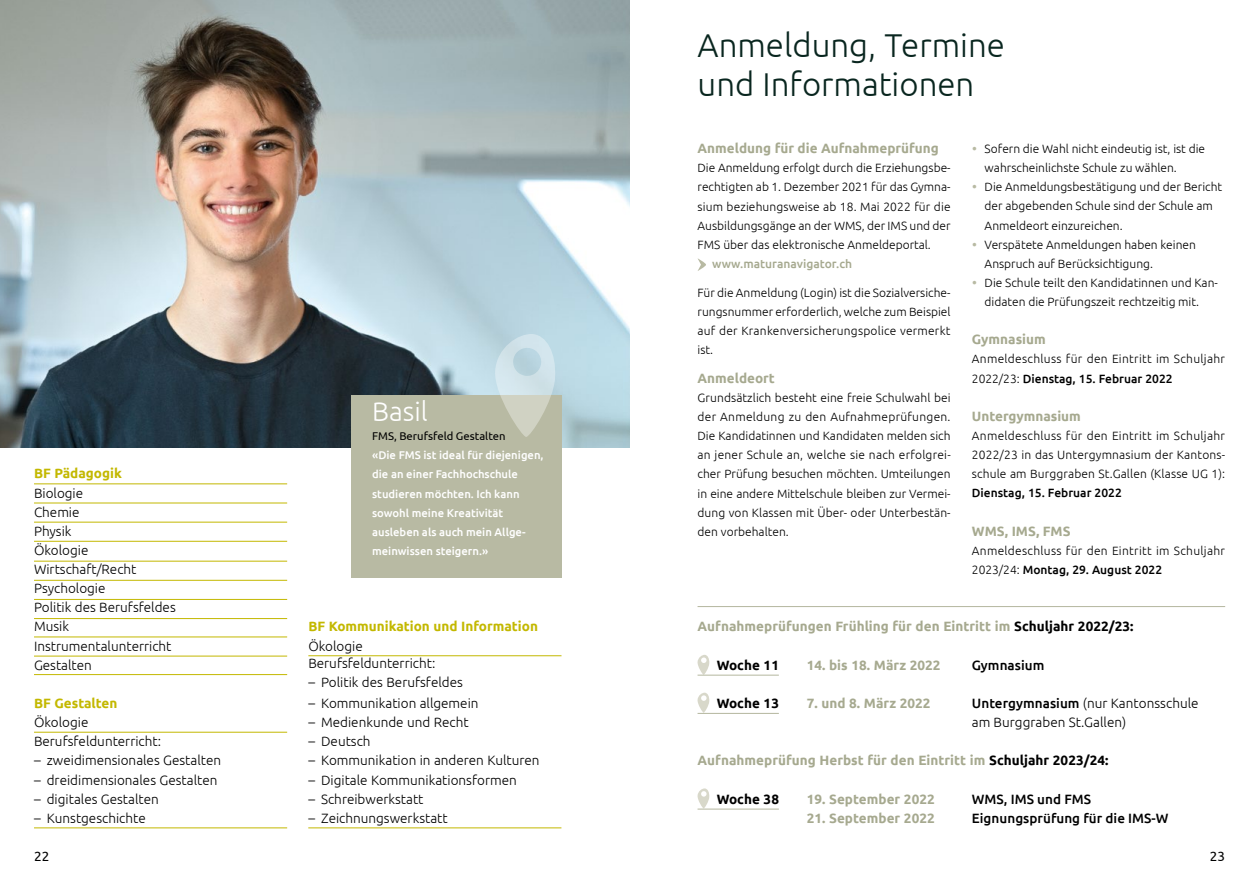
<style>
.page{position:relative;width:1259px;height:893px;background:#fff}
.page>*{position:absolute;margin:0;border:0;box-sizing:border-box;transform-origin:0 0}
.t1{font:300 33px/38.2px "Ubuntu";color:#09261f}
.t2{font:300 27px "Ubuntu";color:#fff}
.t3{font:300 13.5px/19.2px "Ubuntu";color:#000}
.t4{font:700 13.5px "Ubuntu";letter-spacing:.005em;color:#a6a98f}
.t5{font:700 13.5px "Ubuntu";color:#c3b800}
.t6{font:500 13.5px/19.2px "Ubuntu";letter-spacing:.005em;color:#000}
.t7{font:700 13.5px "Ubuntu";letter-spacing:.005em;color:#000}
.t8{font:13.5px "Ubuntu";color:#000}
.t9{font:300 12px/19.2px "Ubuntu";color:#000;text-align:justify}
.t10{font:300 12px/19.2px "Ubuntu";letter-spacing:.025em;color:#000}
.t11{font:500 12px "Ubuntu";color:#000}
.t12{font:500 12px "Ubuntu";color:#a6a98f}
.t13{font:500 11.25px/19.2px "Ubuntu";color:#fff}
.t14{font:11.25px "Ubuntu";color:#000}
.s1{font-weight:500}
.s2{color:#000}
</style>
<div class="page">
<hr style="left:34px;top:827px;width:253px;height:1px;background:#c3b800">
<hr style="left:308px;top:827px;width:253px;height:1px;background:#c3b800">
<hr style="left:308px;top:655px;width:253px;height:1px;background:#c3b800">
<hr style="left:34px;top:637px;width:253px;height:1px;background:#c3b800">
<hr style="left:34px;top:656px;width:253px;height:1px;background:#c3b800">
<hr style="left:34px;top:674px;width:253px;height:1px;background:#c3b800">
<hr style="left:34px;top:732px;width:253px;height:1px;background:#c3b800">
<hr style="left:34px;top:561px;width:253px;height:1px;background:#c3b800">
<hr style="left:34px;top:580px;width:253px;height:1px;background:#c3b800">
<hr style="left:34px;top:599px;width:253px;height:1px;background:#c3b800">
<hr style="left:34px;top:618px;width:253px;height:1px;background:#c3b800">
<hr style="left:34px;top:541px;width:253px;height:1px;background:#c3b800">
<hr style="left:34px;top:522px;width:253px;height:1px;background:#c3b800">
<hr style="left:34px;top:503px;width:253px;height:1px;background:#c3b800">
<hr style="left:34px;top:483px;width:253px;height:1px;background:#c3b800">
<svg style="left:697px;top:258px;width:9px;height:13px"></svg>
<hr style="left:697px;top:675px;width:82px;height:1px;background:#b8baa3">
<hr style="left:697px;top:713px;width:82px;height:1px;background:#b8baa3">
<hr style="left:697px;top:808px;width:82px;height:2px;background:#b8baa3">
<hr style="left:697px;top:606px;width:528px;height:1px;background:#b8baa3">
<svg style="left:697px;top:655px;width:12px;height:20px"></svg>
<svg style="left:697px;top:692px;width:12px;height:21px"></svg>
<svg style="left:697px;top:788px;width:12px;height:21px"></svg>
<img style="left:0;top:0;width:629px;height:447px">
<div style="left:351px;top:396px;width:210px;height:182px;background:#b8baa3"></div>
<svg style="left:494px;top:333px;width:62px;height:104px"></svg>
<p class="t5" style="left:34px;top:465px;width:89px">BF Pädagogik</p>
<p class="t3" style="left:34px;top:483px;width:143px">Biologie<br>Chemie<br>Physik<br>Ökologie<br>Wirtschaft/Recht<br>Psychologie<br>Politik des Berufsfeldes<br>Musik<br>Instrumentalunterricht<br>Gestalten</p>
<p class="t5" style="left:34px;top:695px;width:85px">BF Gestalten</p>
<p class="t3" style="left:34px;top:712px;width:128px">Ökologie<br>Berufsfeldunterricht:</p>
<p class="t3" style="left:34px;top:751px;width:189px">– zweidimensionales Gestalten</p>
<p class="t3" style="left:34px;top:770px;width:185px">– dreidimensionales Gestalten</p>
<p class="t3" style="left:34px;top:789px;width:126px">– digitales Gestalten</p>
<p class="t3" style="left:34px;top:808px;width:113px">– Kunstgeschichte</p>
<h2 class="t2" style="left:372px;top:395px;width:57px">Basil</h2>
<p class="t14" style="left:372px;top:429px;width:135px">FMS, Berufsfeld Gestalten</p>
<p class="t13" style="left:372px;top:445px;width:173px">«Die FMS ist ideal für diejenigen, die an einer Fachhochschule studieren möchten. Ich kann sowohl meine Kreativität ausleben als auch mein Allge&shy;meinwissen steigern.»</p>
<p class="t5" style="left:308px;top:618px;width:231px">BF Kommunikation und Information</p>
<p class="t3" style="left:308px;top:637px;width:128px;line-height:17.7px">Ökologie<br>Berufsfeldunterricht:</p>
<p class="t3" style="left:308px;top:673px;width:156px">– Politik des Berufsfeldes</p>
<p class="t3" style="left:308px;top:693px;width:172px">– Kommunikation allgemein</p>
<p class="t3" style="left:308px;top:712px;width:162px">– Medienkunde und Recht</p>
<p class="t3" style="left:308px;top:731px;width:64px">– Deutsch</p>
<p class="t3" style="left:308px;top:751px;width:233px">– Kommunikation in anderen Kulturen</p>
<p class="t3" style="left:308px;top:770px;width:210px">– Digitale Kommunikationsformen</p>
<p class="t3" style="left:308px;top:789px;width:117px">– Schreibwerkstatt</p>
<p class="t3" style="left:308px;top:808px;width:141px">– Zeichnungswerkstatt</p>
<h1 class="t1" style="left:697px;top:26px;width:309px">Anmeldung, Termine und Informationen</h1>
<p class="t4" style="left:697px;top:140px;width:243px">Anmeldung für die Aufnahmeprüfung</p>
<p class="t9" style="left:697px;top:158px;width:254px">Die Anmeldung erfolgt durch die Erziehungsbe&shy;rechtigten ab 1. Dezember 2021 für das Gymna&shy;sium beziehungsweise ab 18. Mai 2022 für die Ausbildungsgänge an der WMS, der IMS und der FMS über das elektronische Anmeldeportal.</p>
<p class="t12" style="left:712px;top:256px;width:141px">www.maturanavigator.ch</p>
<p class="t9" style="left:697px;top:282px;width:254px">Für die Anmeldung (Login) ist die Sozialversiche&shy;rungsnummer erforderlich, welche zum Beispiel auf der Krankenversicherungspolice vermerkt ist.</p>
<p class="t4" style="left:697px;top:370px;width:79px">Anmeldeort</p>
<p class="t9" style="left:697px;top:388px;width:255px">Grundsätzlich besteht eine freie Schulwahl bei der Anmeldung zu den Aufnahmeprüfungen.<br>Die Kandidatinnen und Kandidaten melden sich an jener Schule an, welche sie nach erfolgrei&shy;cher Prüfung besuchen möchten. Umteilungen in eine andere Mittelschule bleiben zur Vermei&shy;dung von Klassen mit Über- oder Unterbestän&shy;den vorbehalten.</p>
<p class="t9" style="left:984px;top:139px;width:239px;text-align:left">Sofern die Wahl nicht eindeutig ist, ist die wahrscheinlichste Schule zu wählen.<br>Die Anmeldungsbestätigung und der Bericht der abgebenden Schule sind der Schule am Anmeldeort einzureichen.<br>Verspätete Anmeldungen haben keinen Anspruch auf Berücksichtigung.<br>Die Schule teilt den Kandidatinnen und Kan&shy;didaten die Prüfungszeit rechtzeitig mit.</p>
<p class="t4" style="left:972px;top:331px;width:75px">Gymnasium</p>
<p class="t10" style="left:972px;top:349px;width:255px">Anmeldeschluss für den Eintritt im Schuljahr<br>2022/23: <span class="s1">Dienstag, 15. Februar 2022</span></p>
<p class="t4" style="left:972px;top:408px;width:110px">Untergymnasium</p>
<p class="t9" style="left:972px;top:426px;width:255px">Anmeldeschluss für den Eintritt im Schuljahr 2022/23 in das Untergymnasium der Kantons&shy;schule am Burggraben St.Gallen (Klasse UG 1):</p>
<p class="t11" style="left:972px;top:486px;width:151px">Dienstag, 15. Februar 2022</p>
<p class="t4" style="left:972px;top:523px;width:100px">WMS, IMS, FMS</p>
<p class="t10" style="left:972px;top:541px;width:255px">Anmeldeschluss für den Eintritt im Schuljahr<br>2023/24: <span class="s1">Montag, 29. August 2022</span></p>
<p class="t4" style="left:697px;top:618px;width:437px">Aufnahmeprüfungen Frühling für den Eintritt im <span class="s2">Schuljahr 2022/23:</span></p>
<p class="t7" style="left:716px;top:657px;width:64px">Woche 11</p>
<p class="t4" style="left:806px;top:657px;width:135px">14. bis 18. März 2022</p>
<p class="t7" style="left:716px;top:695px;width:64px">Woche 13</p>
<p class="t4" style="left:806px;top:695px;width:125px">7. und 8. März 2022</p>
<p class="t6" style="left:972px;top:655px;width:74px">Gymnasium</p>
<p class="t3" style="left:972px;top:693px;width:228px"><span class="s1">Untergymnasium</span> (nur Kantonsschule am Burggraben St.Gallen)</p>
<p class="t4" style="left:697px;top:752px;width:412px">Aufnahmeprüfung Herbst für den Eintritt im <span class="s2">Schuljahr 2023/24:</span></p>
<p class="t7" style="left:716px;top:791px;width:64px">Woche 38</p>
<p class="t4" style="left:806px;top:791px;width:130px">19. September 2022</p>
<p class="t4" style="left:806px;top:810px;width:130px">21. September 2022</p>
<p class="t6" style="left:972px;top:789px;width:198px">WMS, IMS und FMS<br>Eignungsprüfung für die IMS-W</p>
<p class="t8" style="left:34px;top:848px;width:17px">22</p>
<p class="t8" style="left:1209px;top:848px;width:17px">23</p>
</div>
